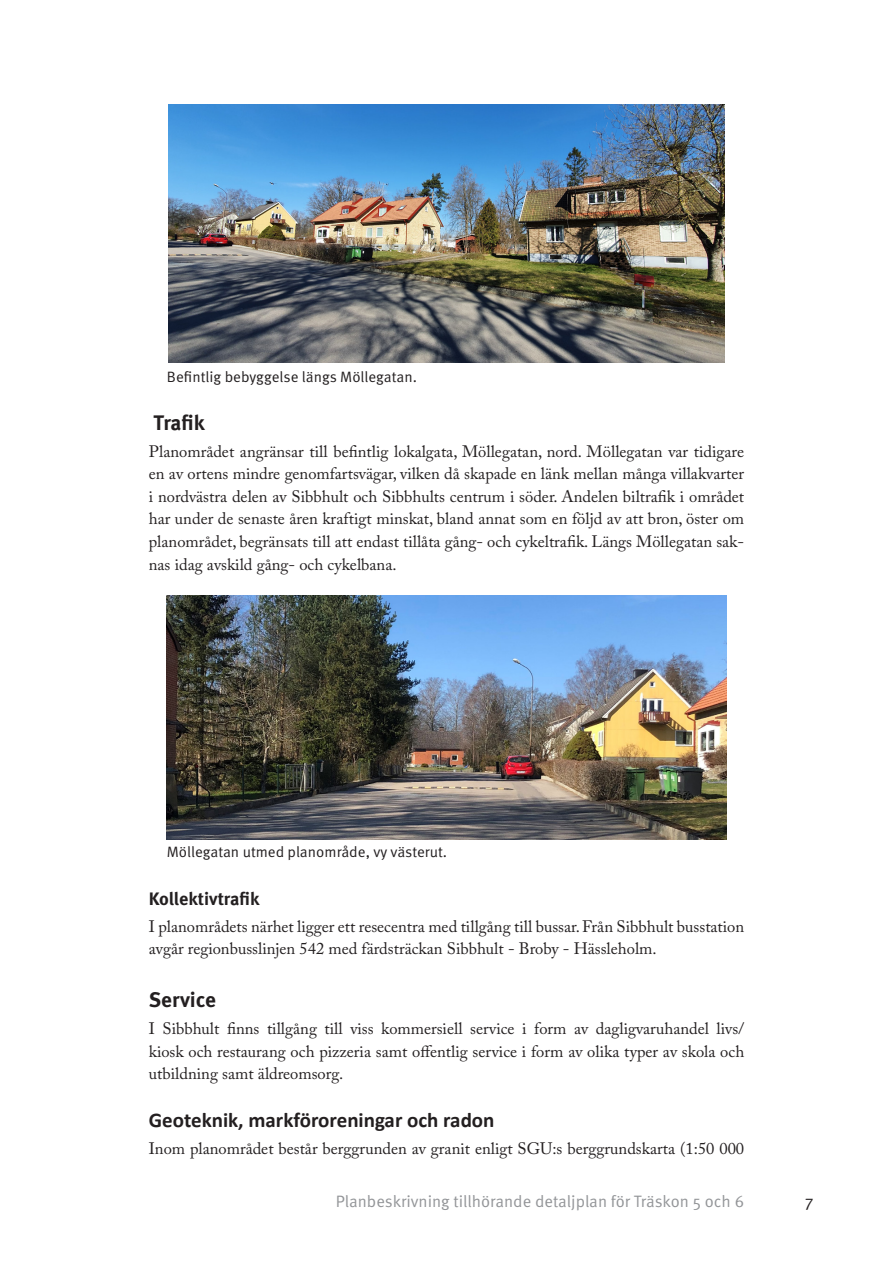
<style>
.page{position:relative;width:893px;height:1263px;background:#fff}
.page>*{position:absolute;margin:0;border:0;box-sizing:border-box;transform-origin:0 0}
.Underrubrik_1{font:700 21px "Calibri";color:#231f20}
.Underrubrik_1-2{font:700 21px "Meta OT";color:#231f20}
.Brödtext{font:700 18px "Meta OT";letter-spacing:-.005em;color:#231f20}
.Underrubrik_1-3{font:16.5px/22.6px "Adobe Caslon Pro";color:#231f20;text-align:justify}
.Brödtext-2{font:16.5px/22.5px "Adobe Caslon Pro";color:#231f20;text-align:justify}
.t1{font:16.5px "Meta OT Norm";color:#939598}
.t2{font:16.5px "Meta OT Norm";color:#231f20}
.Bildtext{font:15px "Meta OT Norm";color:#231f20}
</style>
<div class="page">
<img style="left:169px;top:104px;width:555px;height:258px">
<img style="left:167px;top:595px;width:559px;height:245px">
<p class="Bildtext" style="left:167px;top:368px;width:252px">Befintlig bebyggelse längs Möllegatan.</p>
<p class="Underrubrik_1-2" style="left:153px;top:409px;width:53px">Trafik</p>
<p class="Underrubrik_1-3" style="left:149px;top:440px;width:597px">Planområdet angränsar till befintlig lokalgata, Möllegatan, nord. Möllegatan var tidigare en av ortens mindre genomfartsvägar, vilken då skapade en länk mellan många villakvarter i nordvästra delen av Sibbhult och Sibbhults centrum i söder. Andelen biltrafik i området har under de senaste åren kraftigt minskat, bland annat som en följd av att bron, öster om planområdet, begränsats till att endast tillåta gång- och cykeltrafik. Längs Möllegatan sak&shy;nas idag avskild gång- och cykelbana.</p>
<p class="Bildtext" style="left:167px;top:842px;width:282px">Möllegatan utmed planområde, vy västerut.</p>
<p class="Brödtext" style="left:149px;top:887px;width:112px">Kollektivtrafik</p>
<p class="Brödtext-2" style="left:149px;top:915px;width:597px">I planområdets närhet ligger ett resecentra med tillgång till bussar. Från Sibbhult busstation</p>
<p class="Brödtext-2" style="left:149px;top:937px;width:509px">avgår regionbusslinjen 542 med färdsträckan Sibbhult - Broby - Hässleholm.</p>
<p class="Underrubrik_1-2" style="left:149px;top:987px;width:69px">Service</p>
<p class="Brödtext-2" style="left:149px;top:1017px;width:597px">I Sibbhult finns tillgång till viss kommersiell service i form av dagligvaruhandel livs/ kiosk och restaurang och pizzeria samt offentlig service i form av olika typer av skola och utbildning samt äldreomsorg.</p>
<p class="Underrubrik_1" style="left:149px;top:1105px;width:347px">Geoteknik, markföroreningar och radon</p>
<p class="Underrubrik_1-3" style="left:149px;top:1136px;width:597px">Inom planområdet består berggrunden av granit enligt SGU:s berggrundskarta (1:50 000</p>
<p class="t1" style="left:336px;top:1191px;width:410px">Planbeskrivning tillhörande detaljplan för Träskon 5 och 6</p>
<p class="t2" style="left:805px;top:1191px;width:10px">7</p>
</div>
